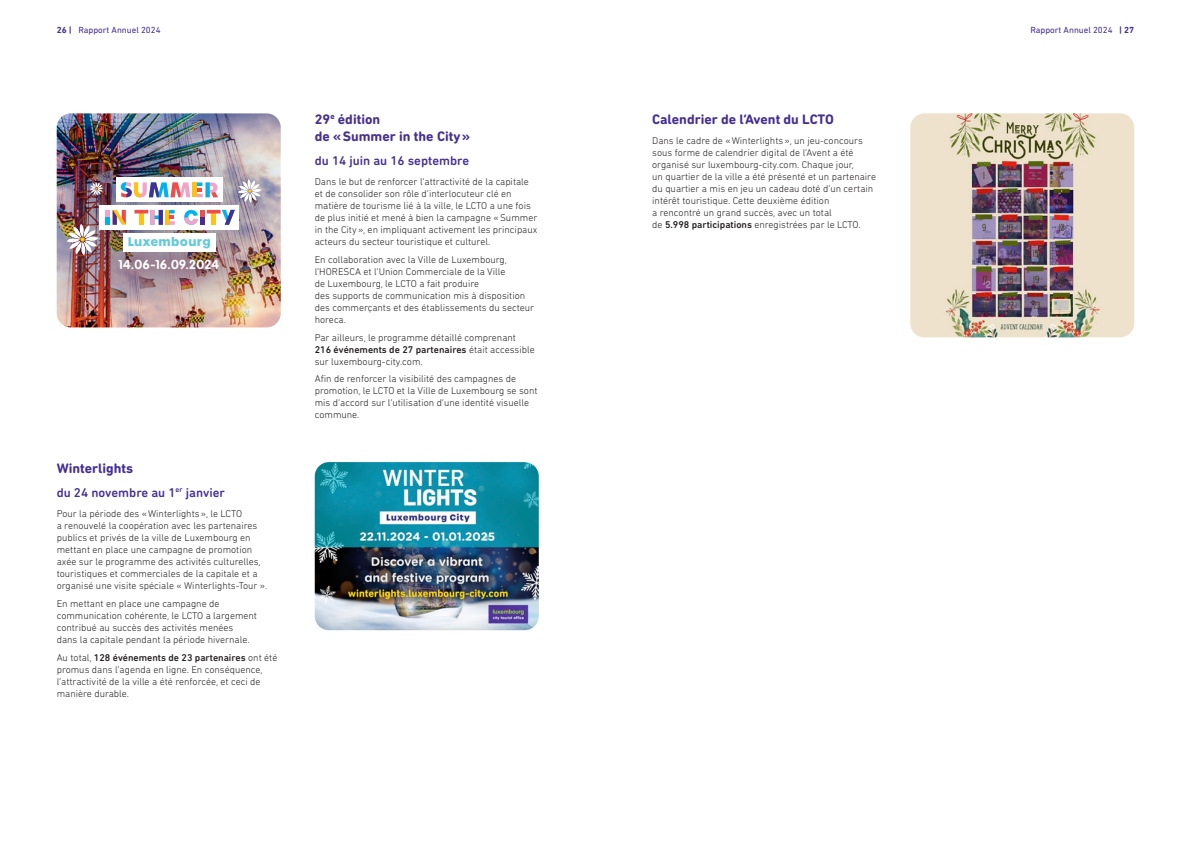
<style>
.page{position:relative;width:1191px;height:842px;background:#fff}
.page>*{position:absolute;margin:0;border:0;box-sizing:border-box;transform-origin:0 0}
.TITRE_02{font:700 14px/16.8px "DIN Next Rounded LT Pro";color:#452f92}
.TITRE_03{font:500 13px "DIN Next Rounded LT Pro";color:#452f92}
.t1{font:700 12.7px "VAG Rounded Next";letter-spacing:.035em;color:#fff}
.t2{font:700 11.9px "Urbane";letter-spacing:.02em;color:#65cad8}
.BODY{font:300 10px/12px "DIN Next Rounded LT Pro";color:#231f20}
.t3{font:9px "DIN Next Rounded LT Pro";color:#452f92}
.s1{font-weight:700}
.s2{font-weight:500}
</style>
<div class="page">
<img style="left:57px;top:113px;width:224px;height:214px">
<img style="left:315px;top:462px;width:224px;height:168px">
<img style="left:910px;top:113px;width:224px;height:224px">
<p class="t3" style="left:57px;top:25px;width:105px"><span class="s1">26 |</span> Rapport Annuel 2024</p>
<p class="t3" style="left:1030px;top:25px;width:105px">Rapport Annuel 2024 <span class="s1">| 27</span></p>
<p class="t2" style="left:128px;top:234px;width:85px">Luxembourg</p>
<p class="t1" style="left:118px;top:257px;width:102px">14.06-16.09.2024</p>
<p class="TITRE_02" style="left:57px;top:459px;width:78px">Winterlights</p>
<p class="TITRE_03" style="left:57px;top:485px;width:170px">du 24 novembre au 1<sup>er</sup> janvier</p>
<p class="BODY" style="left:57px;top:508px;width:212px">Pour la période des «Winterlights», le LCTO<br>a renouvelé la coopération avec les partenaires publics et privés de la ville de Luxembourg en mettant en place une campagne de promotion axée sur le programme des activités culturelles, touristiques et commerciales de la capitale et a organisé une visite spéciale « Winterlights-Tour ».</p>
<p class="BODY" style="left:57px;top:597px;width:202px">En mettant en place une campagne de communication cohérente, le LCTO a largement contribué au succès des activités menées<br>dans la capitale pendant la période hivernale.</p>
<p class="BODY" style="left:57px;top:651px;width:222px">Au total, <span class="s2">128 événements de 23 partenaires</span> ont été promus dans l’agenda en ligne. En conséquence, l’attractivité de la ville a été renforcée, et ceci de manière durable.</p>
<p class="TITRE_02" style="left:315px;top:111px;width:157px">29<sup>e</sup> édition<br>de «Summer in the City»</p>
<p class="TITRE_03" style="left:315px;top:153px;width:156px">du 14 juin au 16 septembre</p>
<p class="BODY" style="left:315px;top:176px;width:224px">Dans le but de renforcer l’attractivité de la capitale et de consolider son rôle d’interlocuteur clé en matière de tourisme lié à la ville, le LCTO a une fois de plus initié et mené à bien la campagne «Summer in the City», en impliquant activement les principaux acteurs du secteur touristique et culturel.</p>
<p class="BODY" style="left:315px;top:253px;width:221px">En collaboration avec la Ville de Luxembourg, l’HORESCA et l’Union Commerciale de la Ville<br>de Luxembourg, le LCTO a fait produire<br>des supports de communication mis à disposition des commerçants et des établissements du secteur horeca.</p>
<p class="BODY" style="left:315px;top:331px;width:221px">Par ailleurs, le programme détaillé comprenant<br><span class="s2">216 événements de 27 partenaires</span> était accessible sur luxembourg-city.com.</p>
<p class="BODY" style="left:315px;top:373px;width:224px">Afin de renforcer la visibilité des campagnes de promotion, le LCTO et la Ville de Luxembourg se sont mis d’accord sur l’utilisation d’une identité visuelle commune.</p>
<p class="TITRE_02" style="left:652px;top:111px;width:183px">Calendrier de l’Avent du LCTO</p>
<p class="BODY" style="left:652px;top:135px;width:225px">Dans le cadre de «Winterlights», un jeu-concours sous forme de calendrier digital de l’Avent a été organisé sur luxembourg-city.com. Chaque jour,<br>un quartier de la ville a été présenté et un partenaire du quartier a mis en jeu un cadeau doté d’un certain intérêt touristique. Cette deuxième édition<br>a rencontré un grand succès, avec un total<br>de <span class="s2">5.998 participations</span> enregistrées par le LCTO.</p>
</div>
